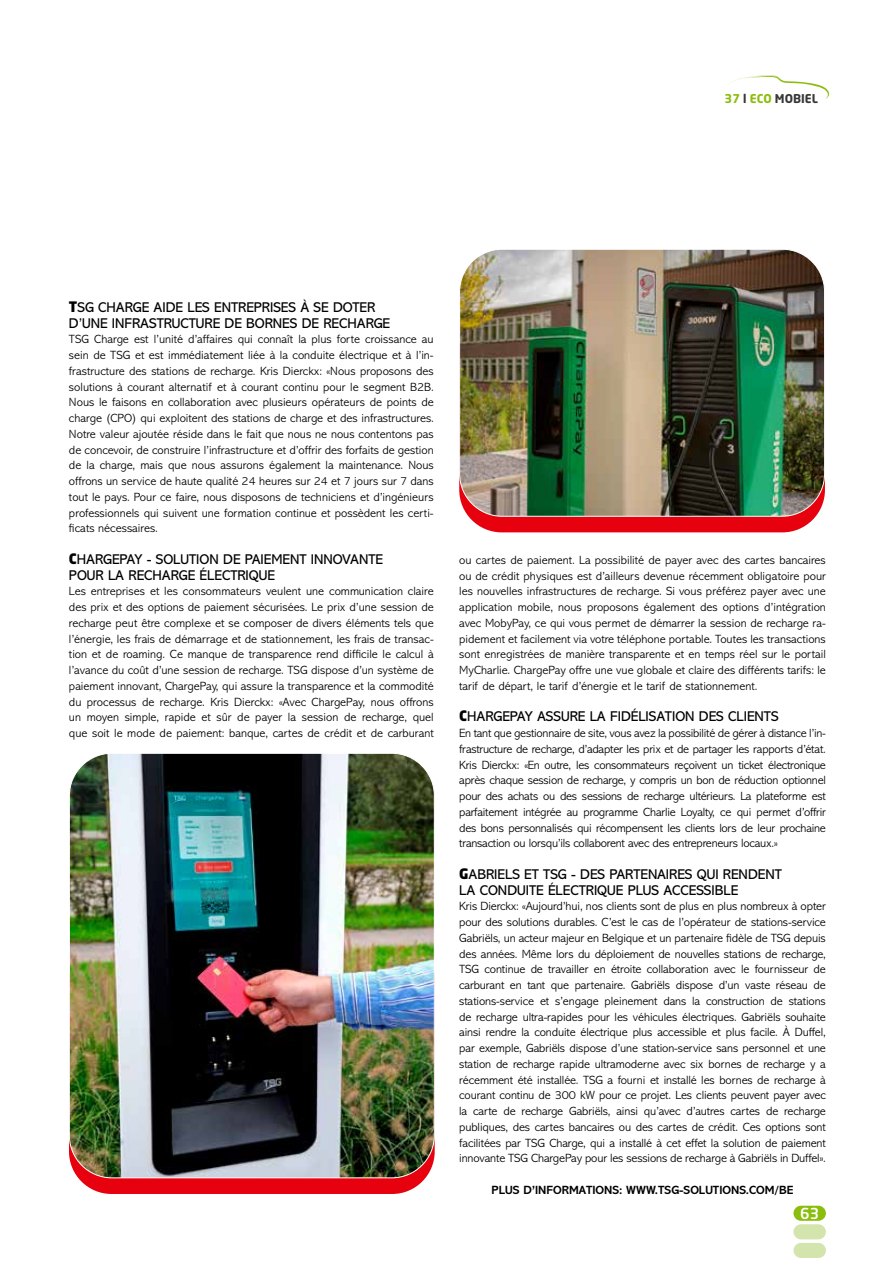
<style>
.page{position:relative;width:893px;height:1263px;background:#fff}
.page>*{position:absolute;margin:0;border:0;box-sizing:border-box;transform-origin:0 0}
.t1{font:500 15px "Neo Sans";color:#fff}
.t2{font:14.25px/15.8px "Abadi MT Std";color:#000}
.t3{font:300 12px/15.8px "Abadi MT Std";color:#000;text-align:justify}
.t4{font:700 12px "Abadi MT Std";color:#000}
.t5{font:700 12px "Neo Sans";color:#383937}
.s1{color:#8bbd0d}
.s2{font-family:"Neo Sans Std";font-weight:900}
</style>
<div class="page">
<div style="left:793px;top:1224px;width:33px;height:15px;background:#d3e5ac;border-radius:8px"></div>
<div style="left:793px;top:1243px;width:33px;height:15px;background:#d3e5ac;border-radius:8px"></div>
<div style="left:793px;top:1206px;width:33px;height:15px;background:#8bbd0d;border-radius:8px"></div>
<svg style="left:728px;top:75px;width:101px;height:24px"></svg>
<div style="left:69px;top:935px;width:366px;height:259px;background:#e7000e;border-radius:43px"></div>
<img style="left:69px;top:755px;width:365px;height:423px">
<div style="left:459px;top:305px;width:366px;height:227px;background:#e7000e;border-radius:43px"></div>
<img style="left:460px;top:251px;width:365px;height:265px">
<div style="left:459px;top:249px;width:366px;height:268px;border:1px solid #fff;border-radius:43px"></div>
<p class="t5" style="left:725px;top:94px;width:95px"><span class="s1">37</span> l <span class="s1">ECO</span> MOBIEL</p>
<p class="t2" style="left:69px;top:299px;width:323px"><span class="s2">T</span>SG CHARGE AIDE LES ENTREPRISES À SE DOTER<br>D’UNE INFRASTRUCTURE DE BORNES DE RECHARGE</p>
<p class="t3" style="left:69px;top:332px;width:366px">TSG Charge est l’unité d’affaires qui connaît la plus forte croissance au sein de TSG et est immédiatement liée à la conduite électrique et à l’in&shy;frastructure des stations de recharge. Kris Dierckx: «Nous proposons des solutions à courant alternatif et à courant continu pour le segment B2B.<br>Nous le faisons en collaboration avec plusieurs opérateurs de points de charge (CPO) qui exploitent des stations de charge et des infrastructures.<br>Notre valeur ajoutée réside dans le fait que nous ne nous contentons pas de concevoir, de construire l’infrastructure et d’offrir des forfaits de gestion de la charge, mais que nous assurons également la maintenance. Nous offrons un service de haute qualité 24 heures sur 24 et 7 jours sur 7 dans tout le pays. Pour ce faire, nous disposons de techniciens et d’ingénieurs professionnels qui suivent une formation continue et possèdent les certi&shy;ficats nécessaires.</p>
<p class="t2" style="left:69px;top:551px;width:316px"><span class="s2">C</span>HARGEPAY - SOLUTION DE PAIEMENT INNOVANTE<br>POUR LA RECHARGE ÉLECTRIQUE</p>
<p class="t3" style="left:69px;top:584px;width:366px">Les entreprises et les consommateurs veulent une communication claire des prix et des options de paiement sécurisées. Le prix d’une session de recharge peut être complexe et se composer de divers éléments tels que l’énergie, les frais de démarrage et de stationnement, les frais de transac&shy;tion et de roaming. Ce manque de transparence rend difficile le calcul à l’avance du coût d’une session de recharge. TSG dispose d’un système de paiement innovant, ChargePay, qui assure la transparence et la commodité du processus de recharge. Kris Dierckx: «Avec ChargePay, nous offrons un moyen simple, rapide et sûr de payer la session de recharge, quel que soit le mode de paiement: banque, cartes de crédit et de carburant</p>
<p class="t3" style="left:459px;top:552px;width:368px">ou cartes de paiement. La possibilité de payer avec des cartes bancaires ou de crédit physiques est d’ailleurs devenue récemment obligatoire pour les nouvelles infrastructures de recharge. Si vous préférez payer avec une application mobile, nous proposons également des options d’intégration avec MobyPay, ce qui vous permet de démarrer la session de recharge ra&shy;pidement et facilement via votre téléphone portable. Toutes les transactions sont enregistrées de manière transparente et en temps réel sur le portail MyCharlie. ChargePay offre une vue globale et claire des différents tarifs: le tarif de départ, le tarif d’énergie et le tarif de stationnement.</p>
<p class="t2" style="left:459px;top:709px;width:321px"><span class="s2">C</span>HARGEPAY ASSURE LA FIDÉLISATION DES CLIENTS</p>
<p class="t3" style="left:459px;top:725px;width:368px">En tant que gestionnaire de site, vous avez la possibilité de gérer à distance l’in&shy;frastructure de recharge, d’adapter les prix et de partager les rapports d’état.<br>Kris Dierckx: «En outre, les consommateurs reçoivent un ticket électronique après chaque session de recharge, y compris un bon de réduction optionnel pour des achats ou des sessions de recharge ultérieurs. La plateforme est parfaitement intégrée au programme Charlie Loyalty, ce qui permet d’offrir des bons personnalisés qui récompensent les clients lors de leur prochaine transaction ou lorsqu’ils collaborent avec des entrepreneurs locaux.»</p>
<p class="t2" style="left:459px;top:866px;width:324px"><span class="s2">G</span>ABRIELS ET TSG - DES PARTENAIRES QUI RENDENT<br>LA CONDUITE ÉLECTRIQUE PLUS ACCESSIBLE</p>
<p class="t3" style="left:459px;top:899px;width:368px">Kris Dierckx: «Aujourd’hui, nos clients sont de plus en plus nombreux à opter pour des solutions durables. C’est le cas de l’opérateur de stations-service Gabriëls, un acteur majeur en Belgique et un partenaire fidèle de TSG depuis des années. Même lors du déploiement de nouvelles stations de recharge, TSG continue de travailler en étroite collaboration avec le fournisseur de carburant en tant que partenaire. Gabriëls dispose d’un vaste réseau de stations-service et s’engage pleinement dans la construction de stations de recharge ultra-rapides pour les véhicules électriques. Gabriëls souhaite ainsi rendre la conduite électrique plus accessible et plus facile. À Duffel, par exemple, Gabriëls dispose d’une station-service sans personnel et une station de recharge rapide ultramoderne avec six bornes de recharge y a récemment été installée. TSG a fourni et installé les bornes de recharge à courant continu de 300 kW pour ce projet. Les clients peuvent payer avec la carte de recharge Gabriëls, ainsi qu’avec d’autres cartes de recharge publiques, des cartes bancaires ou des cartes de crédit. Ces options sont facilitées par TSG Charge, qui a installé à cet effet la solution de paiement innovante TSG ChargePay pour les sessions de recharge à Gabriëls in Duffel».</p>
<p class="t4" style="left:491px;top:1183px;width:304px">PLUS D’INFORMATIONS: WWW.TSG-SOLUTIONS.COM/BE</p>
<p class="t1" style="left:800px;top:1206px;width:20px">63</p>
</div>
